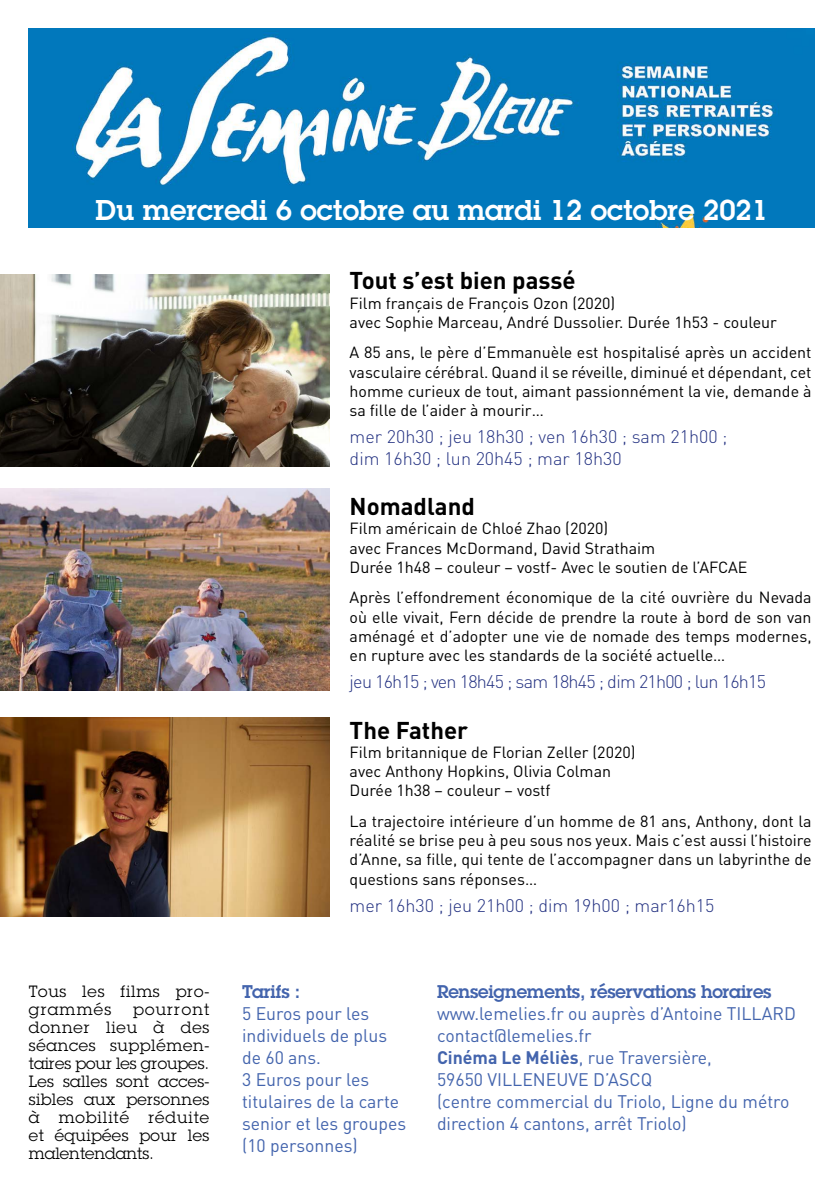
<style>
.page{position:relative;width:840px;height:1191px;background:#fff}
.page>*{position:absolute;margin:0;border:0;box-sizing:border-box;transform-origin:0 0}
.t1{font:600 28px "Lubalin Graph";color:#fff}
.t2{font:700 24px "DIN";color:#000}
.t3{font:18px/22px "DIN";color:#4364ad}
.t4{font:300 18px/21.6px "DIN";color:#243282}
.t5{font:300 18px "DIN";letter-spacing:-.04em;color:#243282}
.t6{font:600 18px "Lubalin Graph";letter-spacing:-.01em;color:#4364ad}
.t7{font:16px/19.2px "DIN";color:#000}
.t8{font:16px/18px "Lubalin Graph";letter-spacing:.045em;color:#000}
.s1{font-weight:700}
</style>
<div class="page">
<img style="left:29px;top:28px;width:784px;height:199px">
<img style="left:0;top:275px;width:329px;height:192px">
<img style="left:0;top:488px;width:329px;height:203px">
<img style="left:0;top:717px;width:329px;height:199px">
<h1 class="t1" style="left:96px;top:192px;width:673px">Du mercredi 6 octobre au mardi 12 octobre 2021</h1>
<p class="t8" style="left:29px;top:982px;width:182px">Tous les films pro&shy;grammés</p>
<p class="t8" style="left:29px;top:1000px;width:182px;text-align:justify;text-indent:104px">pourront donner lieu à des séances supplémen&shy;taires pour les groupes.<br>Les salles sont acces&shy;sibles aux personnes à mobilité réduite et équipées pour les malentendants.</p>
<h2 class="t2" style="left:349px;top:265px;width:227px">Tout s’est bien passé</h2>
<p class="t7" style="left:349px;top:293px;width:428px">Film français de François Ozon (2020)<br>avec Sophie Marceau, André Dussolier. Durée 1h53 - couleur</p>
<p class="t7" style="left:349px;top:343px;width:463px;text-align:justify">A 85 ans, le père d’Emmanuèle est hospitalisé après un accident vasculaire cérébral. Quand il se réveille, diminué et dépendant, cet homme curieux de tout, aimant passionnément la vie, demande à sa fille de l’aider à mourir…</p>
<p class="t4" style="left:349px;top:426px;width:379px">mer 20h30 ; jeu 18h30 ; ven 16h30 ; sam 21h00 ; dim 16h30 ; lun 20h45 ; mar 18h30</p>
<h2 class="t2" style="left:349px;top:491px;width:127px">Nomadland</h2>
<p class="t7" style="left:349px;top:519px;width:399px">Film américain de Chloé Zhao (2020)<br>avec Frances McDormand, David Strathaim<br>Durée 1h48 – couleur – vostf- Avec le soutien de l’AFCAE</p>
<p class="t7" style="left:349px;top:588px;width:463px;text-align:justify">Après l’effondrement économique de la cité ouvrière du Nevada où elle vivait, Fern décide de prendre la route à bord de son van aménagé et d’adopter une vie de nomade des temps modernes, en rupture avec les standards de la société actuelle…</p>
<p class="t5" style="left:349px;top:671px;width:417px">jeu 16h15 ; ven 18h45 ; sam 18h45 ; dim 21h00 ; lun 16h15</p>
<h2 class="t2" style="left:349px;top:714px;width:120px">The Father</h2>
<p class="t7" style="left:349px;top:742px;width:287px">Film britannique de Florian Zeller (2020) avec Anthony Hopkins, Olivia Colman<br>Durée 1h38 – couleur – vostf</p>
<p class="t7" style="left:349px;top:811px;width:463px;text-align:justify">La trajectoire intérieure d’un homme de 81 ans, Anthony, dont la réalité se brise peu à peu sous nos yeux. Mais c’est aussi l’histoire d’Anne, sa fille, qui tente de l’accompagner dans un labyrinthe de questions sans réponses…</p>
<p class="t4" style="left:349px;top:894px;width:366px">mer 16h30 ; jeu 21h00 ; dim 19h00 ; mar16h15</p>
<p class="t6" style="left:242px;top:980px;width:59px">Tarifs :</p>
<p class="t3" style="left:242px;top:1002px;width:165px">5 Euros pour les individuels de plus de 60 ans.<br>3 Euros pour les titulaires de la carte senior et les groupes (10 personnes)</p>
<p class="t6" style="left:437px;top:979px;width:336px">Renseignements, réservations horaires</p>
<p class="t3" style="left:437px;top:1002px;width:360px">www.lemelies.fr ou auprès d’Antoine TILLARD contact@lemelies.fr<br><span class="s1">Cinéma Le Méliès</span>, rue Traversière,<br>59650 VILLENEUVE D’ASCQ<br>(centre commercial du Triolo, Ligne du métro direction 4 cantons, arrêt Triolo)</p>
</div>
